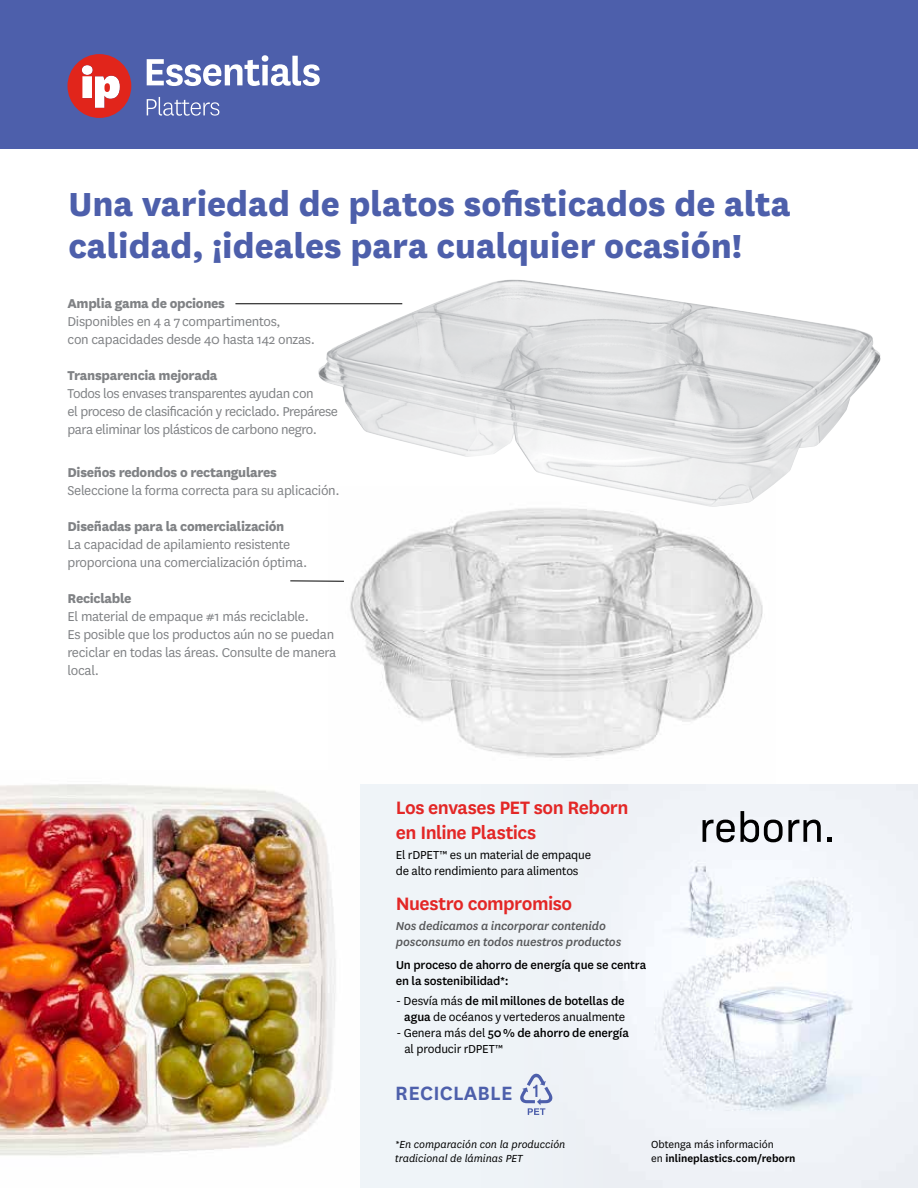
<style>
.page{position:relative;width:918px;height:1188px;background:#fff}
.page>*{position:absolute;margin:0;border:0;box-sizing:border-box;transform-origin:0 0}
.t1{font:800 39px/42px "National";color:#4d5fab}
.t2{font:600 22.5px "National";letter-spacing:.01em;color:#4d5fab}
.t3{font:600 21px/25.2px "National";letter-spacing:-.025em;color:#e32726}
.t4{font:15px/18px "National";letter-spacing:-.02em;color:#808285}
.t5{font:800 15px "National";letter-spacing:-.02em;color:#808285}
.t6{font:13.5px/16.2px "National";letter-spacing:-.015em;color:#000}
.t7{font:italic 500 13.5px/16.2px "National";letter-spacing:-.015em;color:#58595b}
.t8{font:500 13.5px/16.2px "National";letter-spacing:-.01em;color:#000}
.t9{font:italic 12px/14.4px "National";color:#000}
.t10{font:600 12px/14.4px "National";color:#000}
.s1{font-weight:500}
.s2{font-weight:400}
</style>
<div class="page">
<img style="left:350px;top:508px;width:413px;height:250px">
<div style="left:0;top:0;width:918px;height:148px;background:#4d5fab"></div>
<div style="left:359px;top:784px;width:559px;height:404px;background:#eff4f8"></div>
<img style="left:535px;top:811px;width:318px;height:300px">
<svg style="left:520px;top:1074px;width:32px;height:41px"></svg>
<img style="left:0;top:784px;width:336px;height:372px">
<img style="left:317px;top:280px;width:564px;height:227px">
<hr style="left:290px;top:580px;width:54px;height:2px;background:#000">
<hr style="left:235px;top:303px;width:167px;height:1px;background:#000">
<svg style="left:68px;top:54px;width:63px;height:64px"></svg>
<svg style="left:147px;top:55px;width:173px;height:31px"></svg>
<svg style="left:147px;top:97px;width:72px;height:19px"></svg>
<svg style="left:703px;top:820px;width:32px;height:22px"></svg>
<svg style="left:741px;top:811px;width:80px;height:31px"></svg>
<svg style="left:828px;top:838px;width:4px;height:4px"></svg>
<h1 class="t1" style="left:68px;top:180px;width:724px">Una variedad de platos sofisticados de alta calidad, ¡ideales para cualquier ocasión!</h1>
<p class="t5" style="left:68px;top:293px;width:159px">Amplia gama de opciones</p>
<p class="t4" style="left:68px;top:312px;width:249px">Disponibles en 4 a 7 compartimentos,<br>con capacidades desde 40 hasta 142 onzas.</p>
<p class="t5" style="left:68px;top:365px;width:151px">Transparencia mejorada</p>
<p class="t4" style="left:68px;top:384px;width:272px">Todos los envases transparentes ayudan con<br>el proceso de clasificación y reciclado. Prepárese para eliminar los plásticos de carbono negro.</p>
<p class="t5" style="left:68px;top:462px;width:211px">Diseños redondos o rectangulares</p>
<p class="t4" style="left:68px;top:481px;width:274px">Seleccione la forma correcta para su aplicación.</p>
<p class="t5" style="left:68px;top:516px;width:218px">Diseñadas para la comercialización</p>
<p class="t4" style="left:68px;top:535px;width:241px">La capacidad de apilamiento resistente proporciona una comercialización óptima.</p>
<p class="t5" style="left:68px;top:588px;width:65px">Reciclable</p>
<p class="t4" style="left:68px;top:607px;width:270px">El material de empaque #1 más reciclable.<br>Es posible que los productos aún no se puedan reciclar en todas las áreas. Consulte de manera local.</p>
<h3 class="t3" style="left:396px;top:794px;width:234px">Los envases PET son Reborn en Inline Plastics</h3>
<p class="t6" style="left:396px;top:846px;width:197px">El rDPET™ es un material de empaque de alto rendimiento para alimentos</p>
<h3 class="t3" style="left:396px;top:890px;width:178px">Nuestro compromiso</h3>
<p class="t7" style="left:396px;top:917px;width:227px">Nos dedicamos a incorporar contenido posconsumo en todos nuestros productos</p>
<p class="t8" style="left:396px;top:956px;width:252px">Un proceso de ahorro de energía que se centra en la sostenibilidad*:</p>
<p class="t6" style="left:396px;top:992px;width:231px;text-align:center">- Desvía más <span class="s1">de mil millones de botellas de agua</span> de océanos y vertederos anualmente</p>
<p class="t6" style="left:404px;top:1024px;width:226px;text-indent:-8px">- Genera más del <span class="s1">50 % de ahorro de energía </span>al producir rDPET™</p>
<h2 class="t2" style="left:395px;top:1077px;width:119px">RECICLABLE</h2>
<p class="t9" style="left:395px;top:1136px;width:172px">*En comparación con la producción tradicional de láminas PET</p>
<p class="t10" style="left:651px;top:1136px;width:146px"><span class="s2">Obtenga más información<br>en</span> inlineplastics.com/reborn</p>
</div>
